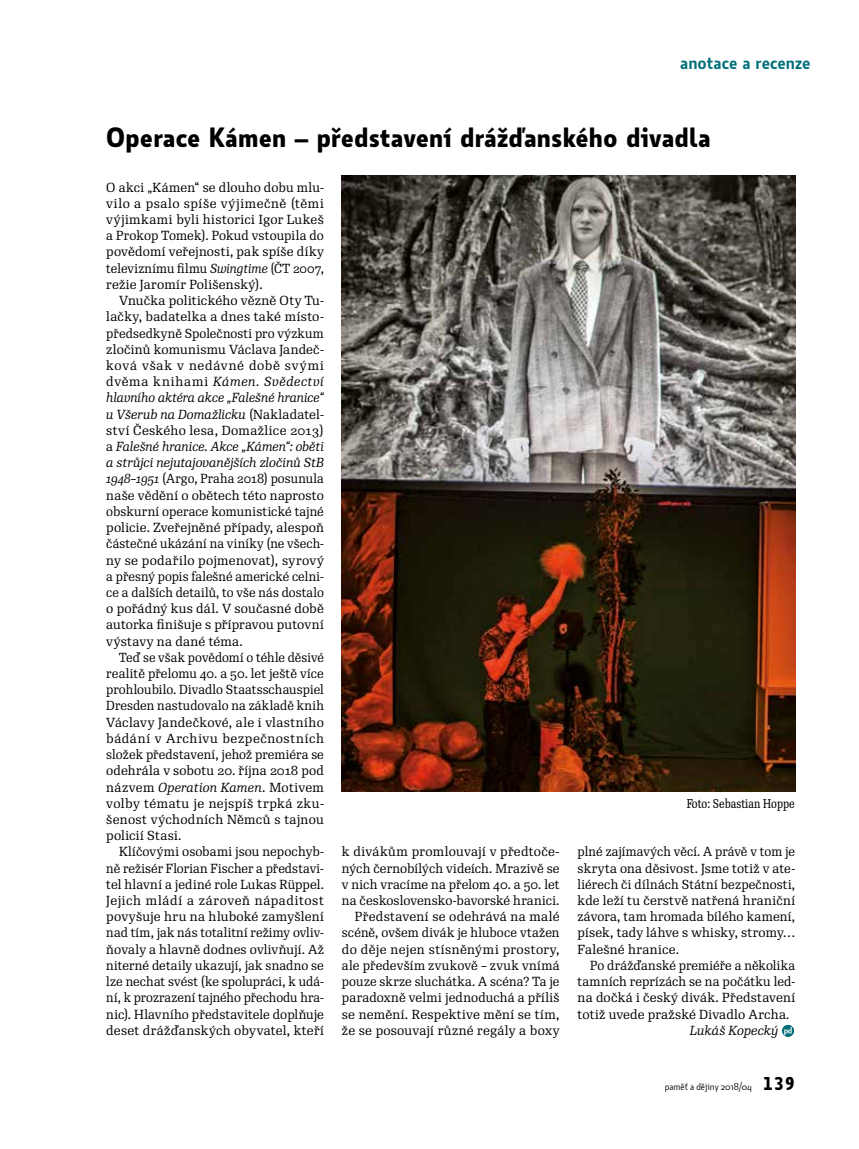
<style>
.page{position:relative;width:859px;height:1149px;background:#fff}
.page>*{position:absolute;margin:0;border:0;box-sizing:border-box;transform-origin:0 0}
.t1{font:700 27px "Botanika Std";letter-spacing:.005em;color:#000}
.t2{font:600 18px "Botanika Std";color:#006f7a}
.t3{font:12.75px/16.2px "Re Public Std";letter-spacing:.015em;color:#000;text-align:justify}
.t4{font:12.75px/16.2px "Re Public Std";letter-spacing:.015em;color:#000;text-align:justify;scale:.95 1}
.t5{font:12.75px/16.2px "Re Public Std";letter-spacing:.015em;color:#000;text-align:justify;scale:.96 1}
.t6{font:italic 12.75px "Re Public Std";letter-spacing:.01em;color:#000}
.t7{font:12.45px "Re Public Std Cond";color:#000}
.t8{font:9.75px "Botanika Std";color:#000}
.s1{font-style:italic}
.s2{font-family:"Botanika Mono";font-weight:700;font-size:18px}
</style>
<div class="page">
<svg style="left:782px;top:1024px;width:12px;height:12px"></svg>
<svg style="left:784px;top:1026px;width:8px;height:8px"></svg>
<img style="left:342px;top:175px;width:453px;height:616px">
<h2 class="t2" style="left:680px;top:51px;width:132px">anotace a recenze</h2>
<h1 class="t1" style="left:106px;top:118px;width:606px">Operace Kámen – představení drážďanského divadla</h1>
<p class="t3" style="left:106px;top:179px;width:219px">O akci „Kámen“ se dlouho dobu mlu&shy;vilo a psalo spíše výjimečně (těmi výjimkami byli historici Igor Lukeš a Prokop Tomek). Pokud vstoupila do povědomí veřejnosti, pak spíše díky televiznímu filmu <span class="s1">Swingtime</span> (ČT 2007, režie Jaromír Polišenský).</p>
<p class="t3" style="left:106px;top:292px;width:219px;text-indent:13px">Vnučka politického vězně Oty Tu&shy;lačky, badatelka a dnes také místo&shy;předsedkyně Společnosti pro výzkum zločinů komunismu Václava Jandeč&shy;ková však v nedávné době svými dvěma knihami <span class="s1">Kámen. Svědectví hlavního aktéra akce „Falešné hranice“ u Všerub na Domažlicku</span> (Nakladatel&shy;ství Českého lesa, Domažlice 2013) a <span class="s1">Falešné hranice. Akce „Kámen“: oběti a strůjci nejutajovanějších zločinů StB 1948–1951</span> (Argo, Praha 2018) posunula naše vědění o obětech této naprosto obskurní operace komunistické tajné policie. Zveřejněné případy, alespoň částečné ukázání na viníky (ne všech&shy;ny se podařilo pojmenovat), syrový a přesný popis falešné americké celni&shy;ce a dalších detailů, to vše nás dostalo o pořádný kus dál. V současné době autorka finišuje s přípravou putovní výstavy na dané téma.</p>
<p class="t4" style="left:106px;top:649px;width:231px;text-indent:13px">Teď se však povědomí o téhle děsivé realitě přelomu 40. a 50. let ještě více prohloubilo. Divadlo Staatsschauspiel Dresden nastudovalo na základě knih Václavy Jandečkové, ale i vlastního bádání v Archivu bezpečnostních složek představení, jehož premiéra se odehrála v sobotu 20. října 2018 pod názvem <span class="s1">Operation Kamen</span>. Motivem volby tématu je nejspíš trpká zku&shy;šenost východních Němců s tajnou policií Stasi.</p>
<p class="t3" style="left:106px;top:843px;width:219px;text-indent:13px">Klíčovými osobami jsou nepochyb&shy;ně režisér Florian Fischer a představi&shy;tel hlavní a jediné role Lukas Rüppel.<br>Jejich mládí a zároveň nápaditost povyšuje hru na hluboké zamyšlení nad tím, jak nás totalitní režimy ovliv&shy;ňovaly a hlavně dodnes ovlivňují. Až niterné detaily ukazují, jak snadno se lze nechat svést (ke spolupráci, k udá&shy;ní, k prozrazení tajného přechodu hra&shy;nic). Hlavního představitele doplňuje deset drážďanských obyvatel, kteří</p>
<p class="t3" style="left:342px;top:843px;width:219px;text-align:right">k divákům promlouvají v předtoče&shy;ných černobílých videích. Mrazivě se v nich vracíme na přelom 40. a 50. let na československo-bavorské hranici.<br>Představení se odehrává na malé scéně, ovšem divák je hluboce vtažen do děje nejen stísněnými prostory, ale především zvukově – zvuk vnímá pouze skrze sluchátka. A scéna? Ta je paradoxně velmi jednoduchá a příliš se nemění. Respektive mění se tím, že se posouvají různé regály a boxy</p>
<p class="t5" style="left:578px;top:843px;width:228px">plné zajímavých věcí. A právě v tom je skryta ona děsivost. Jsme totiž v ate&shy;liérech či dílnách Státní bezpečnosti, kde leží tu čerstvě natřená hraniční závora, tam hromada bílého kamení, písek, tady láhve s whisky, stromy… Falešné hranice.</p>
<p class="t7" style="left:687px;top:795px;width:110px">Foto: Sebastian Hoppe</p>
<p class="t5" style="left:590px;top:957px;width:215px">Po drážďanské premiéře a několika</p>
<p class="t3" style="left:578px;top:973px;width:219px">tamních reprízách se na počátku led-</p>
<p class="t3" style="left:578px;top:989px;width:219px">na dočká i český divák. Představení</p>
<p class="t3" style="left:578px;top:1005px;width:214px">totiž uvede pražské Divadlo Archa<span class="s1">.</span></p>
<p class="t6" style="left:690px;top:1021px;width:90px">Lukáš Kopecký</p>
<p class="t8" style="left:665px;top:1080px;width:132px">paměť a dějiny 2018/04 <span class="s2">139</span></p>
</div>
